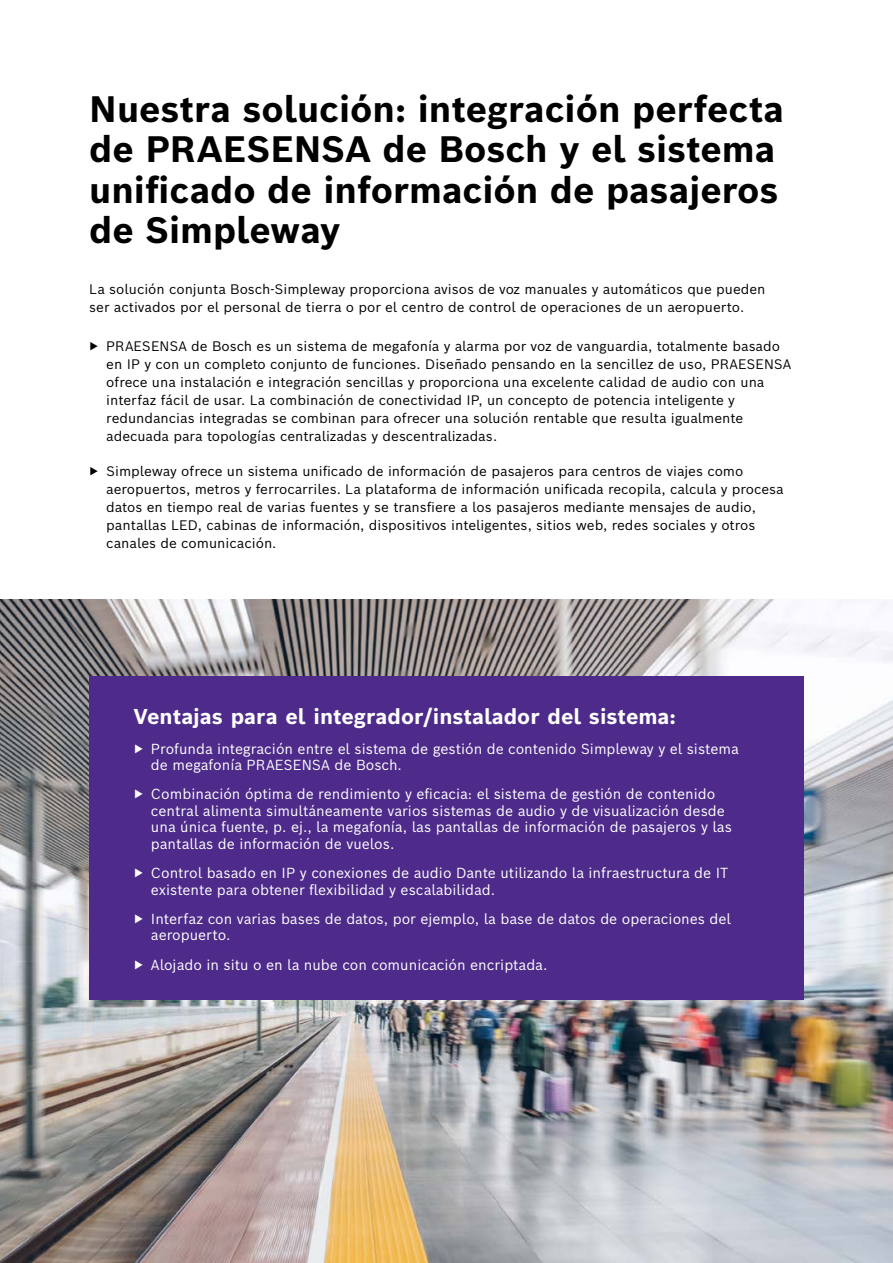
<style>
.page{position:relative;width:893px;height:1263px;background:#fff}
.page>*{position:absolute;margin:0;border:0;box-sizing:border-box;transform-origin:0 0}
.t1{font:700 36px/40.5px "Bosch Sans";color:#000}
.t2{font:700 21px "Bosch Sans";color:#fff}
.t3{font:14.25px/16.5px "Bosch Sans";color:#fff}
.t4{font:13.5px/18px "Bosch Sans";color:#000}
</style>
<div class="page">
<img style="left:0;top:600px;width:893px;height:663px">
<div style="left:89px;top:676px;width:715px;height:323px;background:#4e2b8a"></div>
<h1 class="t1" style="left:89px;top:88px;width:696px">Nuestra solución: integración perfecta de PRAESENSA de Bosch y el sistema unificado de información de pasajeros de Simpleway</h1>
<p class="t4" style="left:89px;top:280px;width:678px">La solución conjunta Bosch-Simpleway proporciona avisos de voz manuales y automáticos que pueden ser activados por el personal de tierra o por el centro de control de operaciones de un aeropuerto.</p>
<p class="t4" style="left:106px;top:337px;width:687px;text-indent:-17px">▶ PRAESENSA de Bosch es un sistema de megafonía y alarma por voz de vanguardia, totalmente basado en IP y con un completo conjunto de funciones. Diseñado pensando en la sencillez de uso, PRAESENSA ofrece una instalación e integración sencillas y proporciona una excelente calidad de audio con una interfaz fácil de usar. La combinación de conectividad IP, un concepto de potencia inteligente y redundancias integradas se combinan para ofrecer una solución rentable que resulta igualmente adecuada para topologías centralizadas y descentralizadas.</p>
<p class="t4" style="left:106px;top:462px;width:679px;text-indent:-17px">▶ Simpleway ofrece un sistema unificado de información de pasajeros para centros de viajes como aeropuertos, metros y ferrocarriles. La plataforma de información unificada recopila, calcula y procesa datos en tiempo real de varias fuentes y se transfiere a los pasajeros mediante mensajes de audio, pantallas LED, cabinas de información, dispositivos inteligentes, sitios web, redes sociales y otros canales de comunicación.</p>
<h2 class="t2" style="left:134px;top:703px;width:544px">Ventajas para el integrador/instalador del sistema:</h2>
<p class="t3" style="left:151px;top:740px;width:589px;text-indent:-17px">▶ Profunda integración entre el sistema de gestión de contenido Simpleway y el sistema de megafonía PRAESENSA de Bosch.</p>
<p class="t3" style="left:151px;top:785px;width:583px;text-indent:-17px">▶ Combinación óptima de rendimiento y eficacia: el sistema de gestión de contenido central alimenta simultáneamente varios sistemas de audio y de visualización desde una única fuente, p. ej., la megafonía, las pantallas de información de pasajeros y las pantallas de información de vuelos.</p>
<p class="t3" style="left:151px;top:864px;width:579px;text-indent:-17px">▶ Control basado en IP y conexiones de audio Dante utilizando la infraestructura de IT existente para obtener flexibilidad y escalabilidad.</p>
<p class="t3" style="left:151px;top:910px;width:581px;text-indent:-17px">▶ Interfaz con varias bases de datos, por ejemplo, la base de datos de operaciones del aeropuerto.</p>
<p class="t3" style="left:134px;top:956px;width:415px">▶ Alojado in situ o en la nube con comunicación encriptada.</p>
</div>
